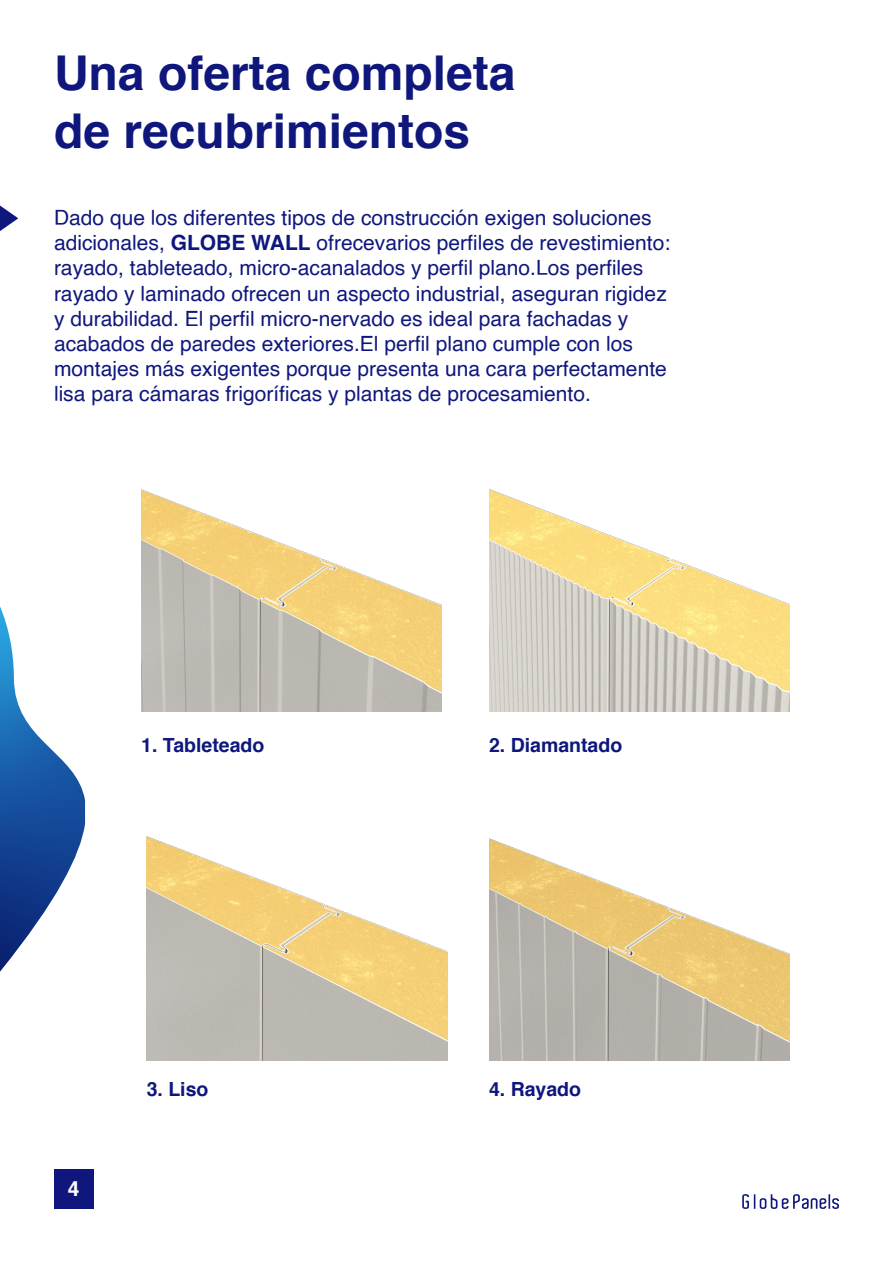
<style>
.page{position:relative;width:893px;height:1263px;background:#fff}
.page>*{position:absolute;margin:0;border:0;box-sizing:border-box;transform-origin:0 0}
.t1{font:700 48px/57.6px "Helvetica";color:#0f177d}
.t2{font:21px/25.2px "Helvetica";color:#0f177d}
.t3{font:700 21px "Helvetica";color:#fff}
.t4{font:700 19.5px "Helvetica";color:#0f177d}
.s1{font-weight:700}
</style>
<div class="page">
<div style="left:54px;top:1169px;width:40px;height:40px;background:#0f177d"></div>
<svg style="left:742px;top:1194px;width:97px;height:15px"></svg>
<img style="left:0;top:606px;width:85px;height:366px">
<svg style="left:0;top:206px;width:18px;height:25px"></svg>
<img style="left:141px;top:489px;width:300px;height:223px">
<img style="left:489px;top:489px;width:300px;height:223px">
<img style="left:147px;top:836px;width:300px;height:225px">
<img style="left:489px;top:838px;width:300px;height:223px">
<h1 class="t1" style="left:54px;top:45px;width:463px">Una oferta completa de recubrimientos</h1>
<p class="t2" style="left:54px;top:206px;width:618px">Dado que los diferentes tipos de construcción exigen soluciones adicionales, <span class="s1">GLOBE WALL</span> ofrecevarios perfiles de revestimiento: rayado, tableteado, micro-acanalados y perfil plano.Los perfiles rayado y laminado ofrecen un aspecto industrial, aseguran rigidez y durabilidad. El perfil micro-nervado es ideal para fachadas y acabados de paredes exteriores.El perfil plano cumple con los montajes más exigentes porque presenta una cara perfectamente lisa para cámaras frigoríficas y plantas de procesamiento.</p>
<p class="t4" style="left:141px;top:729px;width:125px">1. Tableteado</p>
<p class="t4" style="left:489px;top:729px;width:135px">2. Diamantado</p>
<p class="t3" style="left:68px;top:1171px;width:13px">4</p>
<p class="t4" style="left:147px;top:1074px;width:63px">3. Liso</p>
<p class="t4" style="left:489px;top:1074px;width:94px">4. Rayado</p>
</div>
